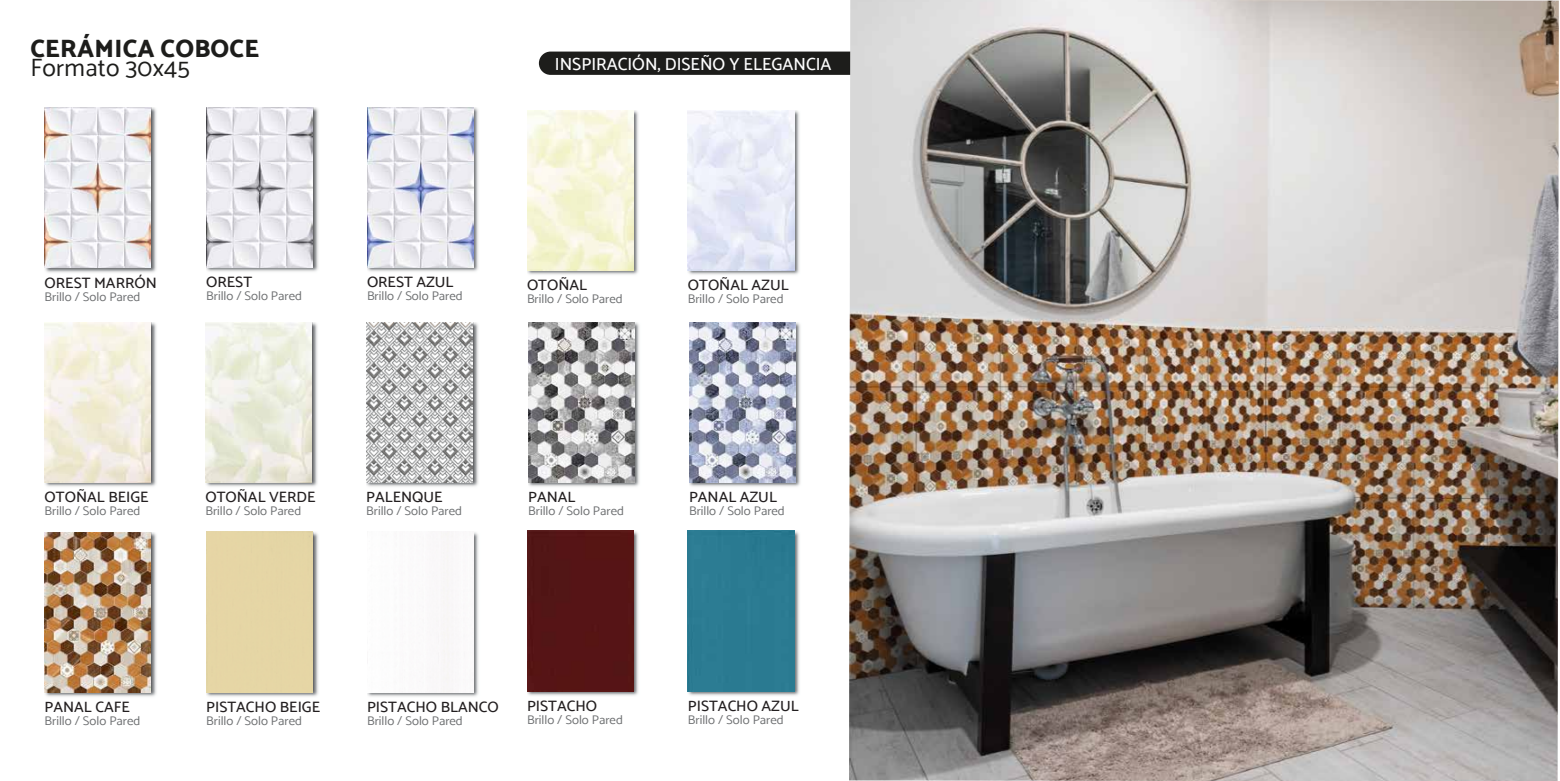
<style>
.page{position:relative;width:1560px;height:781px;background:#fff}
.page>*{position:absolute;margin:0;border:0;box-sizing:border-box;transform-origin:0 0}
.t1{font:800 25px "Catamaran";letter-spacing:.01em;color:#1d1d1b}
.t2{font:25px "Catamaran";letter-spacing:.01em;color:#1d1d1b}
.t3{font:500 17.5px "Catamaran";color:#fff}
.t4{font:500 15px "Catamaran";color:#231f20}
.t5{font:12.5px "Catamaran";color:#6d6f71}
</style>
<div class="page">
<img style="left:528px;top:322px;width:112px;height:165px">
<img style="left:528px;top:322px;width:106px;height:160px">
<img style="left:689px;top:322px;width:112px;height:165px">
<img style="left:689px;top:322px;width:106px;height:160px">
<img style="left:45px;top:532px;width:112px;height:165px">
<img style="left:45px;top:532px;width:106px;height:160px">
<img style="left:206px;top:107px;width:113px;height:165px">
<img style="left:206px;top:107px;width:107px;height:160px">
<img style="left:45px;top:108px;width:112px;height:165px">
<img style="left:45px;top:108px;width:106px;height:160px">
<img style="left:367px;top:107px;width:112px;height:165px">
<img style="left:367px;top:107px;width:106px;height:160px">
<img style="left:688px;top:110px;width:112px;height:165px">
<img style="left:688px;top:110px;width:106px;height:160px">
<img style="left:45px;top:322px;width:112px;height:165px">
<img style="left:45px;top:322px;width:106px;height:160px">
<img style="left:205px;top:322px;width:113px;height:165px">
<img style="left:205px;top:322px;width:107px;height:160px">
<img style="left:527px;top:110px;width:112px;height:165px">
<img style="left:527px;top:110px;width:106px;height:160px">
<img style="left:366px;top:322px;width:113px;height:165px">
<img style="left:366px;top:322px;width:106px;height:160px">
<img style="left:688px;top:531px;width:112px;height:165px">
<div style="left:688px;top:531px;width:106px;height:160px;background:#2a7a91"></div>
<img style="left:206px;top:532px;width:113px;height:165px">
<div style="left:206px;top:532px;width:107px;height:160px;background:#e5d5a5"></div>
<img style="left:367px;top:532px;width:112px;height:165px">
<img style="left:367px;top:532px;width:106px;height:160px">
<div style="left:539px;top:52px;width:347px;height:23px;background:#1d1d1b;border-radius:12px"></div>
<img style="left:849px;top:0;width:709px;height:781px">
<img style="left:527px;top:531px;width:112px;height:165px">
<div style="left:527px;top:531px;width:106px;height:160px;background:#561416"></div>
<h1 class="t1" style="left:30px;top:34px;width:230px">CERÁMICA COBOCE</h1>
<h1 class="t2" style="left:30px;top:53px;width:161px">Formato 30x45</h1>
<h2 class="t3" style="left:555px;top:53px;width:278px">INSPIRACIÓN, DISEÑO Y ELEGANCIA</h2>
<p class="t4" style="left:45px;top:274px;width:114px">OREST MARRÓN</p>
<p class="t5" style="left:45px;top:289px;width:97px">Brillo / Solo Pared</p>
<p class="t4" style="left:206px;top:273px;width:47px">OREST</p>
<p class="t5" style="left:206px;top:288px;width:97px">Brillo / Solo Pared</p>
<p class="t4" style="left:367px;top:273px;width:88px">OREST AZUL</p>
<p class="t5" style="left:367px;top:288px;width:97px">Brillo / Solo Pared</p>
<p class="t4" style="left:527px;top:276px;width:62px">OTOÑAL</p>
<p class="t5" style="left:527px;top:291px;width:97px">Brillo / Solo Pared</p>
<p class="t4" style="left:688px;top:276px;width:102px">OTOÑAL AZUL</p>
<p class="t5" style="left:688px;top:291px;width:97px">Brillo / Solo Pared</p>
<p class="t4" style="left:45px;top:488px;width:105px">OTOÑAL BEIGE</p>
<p class="t5" style="left:45px;top:503px;width:97px">Brillo / Solo Pared</p>
<p class="t4" style="left:205px;top:488px;width:112px">OTOÑAL VERDE</p>
<p class="t5" style="left:205px;top:503px;width:97px">Brillo / Solo Pared</p>
<p class="t4" style="left:366px;top:488px;width:78px">PALENQUE</p>
<p class="t5" style="left:366px;top:503px;width:97px">Brillo / Solo Pared</p>
<p class="t4" style="left:528px;top:488px;width:49px">PANAL</p>
<p class="t5" style="left:528px;top:503px;width:97px">Brillo / Solo Pared</p>
<p class="t4" style="left:689px;top:488px;width:89px">PANAL AZUL</p>
<p class="t5" style="left:689px;top:503px;width:97px">Brillo / Solo Pared</p>
<p class="t4" style="left:45px;top:698px;width:87px">PANAL CAFE</p>
<p class="t5" style="left:45px;top:713px;width:97px">Brillo / Solo Pared</p>
<p class="t4" style="left:206px;top:698px;width:115px">PISTACHO BEIGE</p>
<p class="t5" style="left:206px;top:713px;width:97px">Brillo / Solo Pared</p>
<p class="t4" style="left:367px;top:698px;width:133px">PISTACHO BLANCO</p>
<p class="t5" style="left:367px;top:713px;width:97px">Brillo / Solo Pared</p>
<p class="t4" style="left:527px;top:697px;width:72px">PISTACHO</p>
<p class="t5" style="left:527px;top:712px;width:97px">Brillo / Solo Pared</p>
<p class="t4" style="left:688px;top:697px;width:112px">PISTACHO AZUL</p>
<p class="t5" style="left:688px;top:712px;width:97px">Brillo / Solo Pared</p>
</div>
